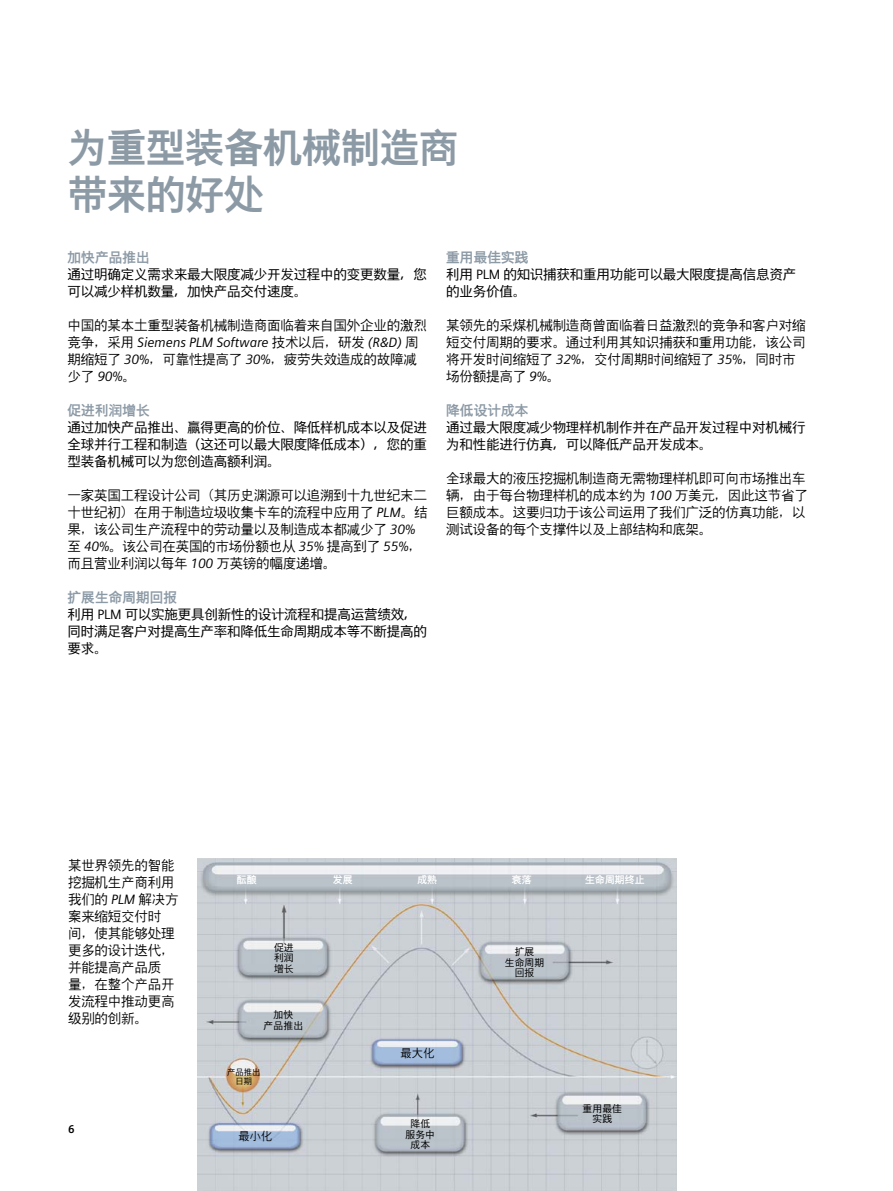
<style>
.page{position:relative;width:893px;height:1191px;background:#fff}
.page>*{position:absolute;margin:0;border:0;box-sizing:border-box;transform-origin:0 0}
.t1{font:700 39px/46.8px "Siemens Sans Global";color:#8c9aa6}
.t2{font:italic 13.5px/17px "Siemens Sans Global";letter-spacing:-.015em;color:#000}
.t3{font:13.5px/17px "Siemens Sans Global";letter-spacing:-.015em;color:#000}
.t4{font:700 13.5px "Siemens Sans Global";letter-spacing:.015em;color:#8c9aa6}
.t5{font:italic 11.25px "Siemens Sans Global";letter-spacing:.015em;color:#000}
.t6{font:700 11.25px "Siemens Sans Global";color:#000}
.t7{font:9.75px/10.5px "Siemens Sans Global";letter-spacing:.015em;color:#000;text-align:center}
.t8{font:700 9.75px "Siemens Sans Global";letter-spacing:.015em;color:#fff}
.t9{font:8.25px/9px "Siemens Sans Global";letter-spacing:.015em;color:#000;text-align:center}
</style>
<div class="page">
<img style="left:198px;top:858px;width:478px;height:333px">
<h1 class="t1" style="left:68px;top:124px;width:391px">为重型装备机械制造商带来的好处</h1>
<p class="t4" style="left:446px;top:249px;width:84px">重用最佳实践</p>
<p class="t3" style="left:446px;top:266px;width:351px">利用 PLM 的知识捕获和重用功能可以最大限度提高信息资产的业务价值。</p>
<p class="t2" style="left:446px;top:316px;width:361px">某领先的采煤机械制造商曾面临着日益激烈的竞争和客户对缩短交付周期的要求。通过利用其知识捕获和重用功能，该公司将开发时间缩短了 32%，交付周期时间缩短了 35%，同时市场份额提高了 9%。</p>
<p class="t4" style="left:446px;top:402px;width:84px">降低设计成本</p>
<p class="t3" style="left:446px;top:419px;width:361px">通过最大限度减少物理样机制作并在产品开发过程中对机械行为和性能进行仿真，可以降低产品开发成本。</p>
<p class="t2" style="left:446px;top:470px;width:363px">全球最大的液压挖掘机制造商无需物理样机即可向市场推出车辆，由于每台物理样机的成本约为 100 万美元，因此这节省了巨额成本。这要归功于该公司运用了我们广泛的仿真功能，以测试设备的每个支撑件以及上部结构和底架。</p>
<p class="t4" style="left:68px;top:249px;width:84px">加快产品推出</p>
<p class="t3" style="left:68px;top:266px;width:361px">通过明确定义需求来最大限度减少开发过程中的变更数量，您可以减少样机数量，加快产品交付速度。</p>
<p class="t2" style="left:68px;top:316px;width:361px">中国的某本土重型装备机械制造商面临着来自国外企业的激烈竞争，采用 Siemens PLM Software 技术以后，研发 (R&amp;D) 周期缩短了 30%，可靠性提高了 30%，疲劳失效造成的故障减少了 90%。</p>
<p class="t4" style="left:68px;top:402px;width:84px">促进利润增长</p>
<p class="t3" style="left:68px;top:419px;width:361px;text-align:justify">通过加快产品推出、赢得更高的价位、降低样机成本以及促进全球并行工程和制造（这还可以最大限度降低成本），您的重型装备机械可以为您创造高额利润。</p>
<p class="t2" style="left:68px;top:487px;width:361px">一家英国工程设计公司（其历史渊源可以追溯到十九世纪末二十世纪初）在用于制造垃圾收集卡车的流程中应用了 PLM。结果，该公司生产流程中的劳动量以及制造成本都减少了 30%至 40%。该公司在英国的市场份额也从 35% 提高到了 55%，而且营业利润以每年 100 万英镑的幅度递增。</p>
<p class="t4" style="left:68px;top:589px;width:111px">扩展生命周期回报</p>
<p class="t3" style="left:68px;top:606px;width:361px">利用 PLM 可以实施更具创新性的设计流程和提高运营绩效，同时满足客户对提高生产率和降低生命周期成本等不断提高的要求。</p>
<p class="t2" style="left:68px;top:856px;width:112px">某世界领先的智能挖掘机生产商利用我们的 PLM 解决方案来缩短交付时<br>间，使其能够处理更多的设计迭代，并能提高产品质<br>量，在整个产品开发流程中推动更高级别的创新。</p>
<p class="t6" style="left:68px;top:1122px;width:8px">6</p>
<p class="t8" style="left:237px;top:873px;width:21px">酝酿</p>
<p class="t8" style="left:333px;top:873px;width:21px">发展</p>
<p class="t8" style="left:417px;top:873px;width:21px">成熟</p>
<p class="t8" style="left:512px;top:873px;width:21px">衰落</p>
<p class="t8" style="left:585px;top:873px;width:61px">生命周期终止</p>
<p class="t7" style="left:274px;top:942px;width:21px;text-align:justify">促进利润增长</p>
<p class="t7" style="left:264px;top:1010px;width:41px">加快<br>产品推出</p>
<p class="t9" style="left:227px;top:1068px;width:35px">产品推出日期</p>
<p class="t5" style="left:238px;top:1127px;width:36px">最小化</p>
<p class="t5" style="left:401px;top:1044px;width:36px">最大化</p>
<p class="t7" style="left:405px;top:1119px;width:31px">降低服务中成本</p>
<p class="t7" style="left:505px;top:946px;width:41px">扩展<br>生命周期回报</p>
<p class="t7" style="left:582px;top:1103px;width:41px">重用最佳实践</p>
</div>
